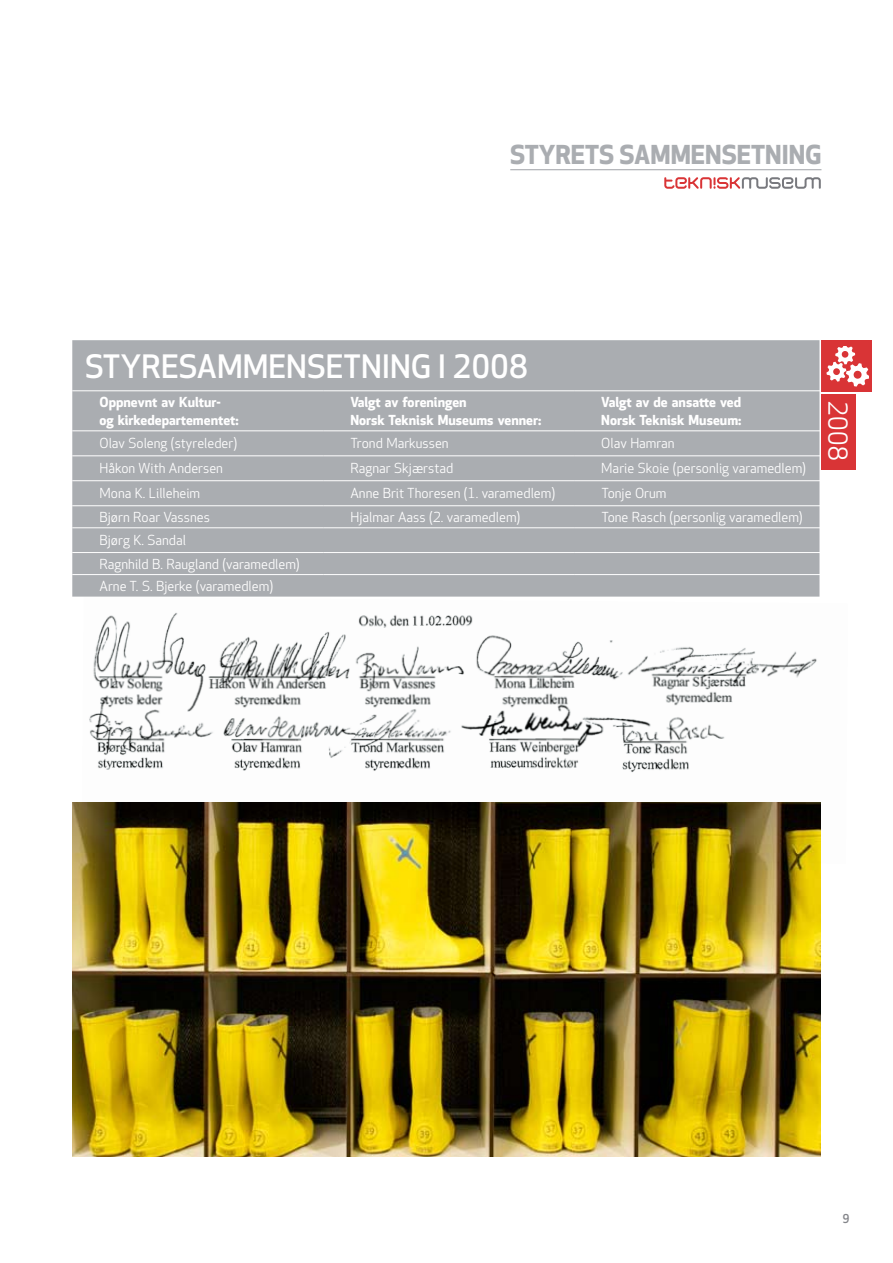
<style>
.page{position:relative;width:893px;height:1263px;background:#fff}
.page>*{position:absolute;margin:0;border:0;box-sizing:border-box;transform-origin:0 0}
.t1{font:500 31.5px "Apex New";color:#fff}
.t2{font:700 25.5px "Apex New";color:#aaadb1}
.t3{font:25.5px "Apex New";color:#fff}
.t4{font:13.5px/23.4px "Apex New";color:#fff}
.t5{font:700 13.5px/18px "Apex New";color:#fff}
.t6{font:500 12px "Apex New";color:#84858a}
</style>
<div class="page">
<svg style="left:664px;top:177px;width:157px;height:12px"></svg>
<hr style="left:510px;top:169px;width:311px;height:1px;background:#aaadb1">
<div style="left:72px;top:340px;width:747px;height:257px;background:#aaadb1"></div>
<hr style="left:72px;top:390px;width:251px;height:1px;background:#fff">
<hr style="left:323px;top:390px;width:251px;height:1px;background:#fff">
<hr style="left:574px;top:390px;width:247px;height:1px;background:#fff">
<hr style="left:72px;top:430px;width:251px;height:1px;background:#fff">
<hr style="left:323px;top:430px;width:251px;height:1px;background:#fff">
<hr style="left:574px;top:430px;width:247px;height:1px;background:#fff">
<hr style="left:72px;top:455px;width:251px;height:1px;background:#fff">
<hr style="left:323px;top:455px;width:251px;height:1px;background:#fff">
<hr style="left:574px;top:455px;width:247px;height:1px;background:#fff">
<hr style="left:72px;top:480px;width:251px;height:1px;background:#fff">
<hr style="left:323px;top:480px;width:251px;height:1px;background:#fff">
<hr style="left:574px;top:480px;width:247px;height:1px;background:#fff">
<hr style="left:72px;top:505px;width:251px;height:1px;background:#fff">
<hr style="left:323px;top:505px;width:251px;height:1px;background:#fff">
<hr style="left:574px;top:505px;width:247px;height:1px;background:#fff">
<hr style="left:72px;top:527px;width:251px;height:1px;background:#fff">
<hr style="left:323px;top:527px;width:251px;height:1px;background:#fff">
<hr style="left:574px;top:527px;width:247px;height:1px;background:#fff">
<hr style="left:72px;top:552px;width:251px;height:1px;background:#fff">
<hr style="left:323px;top:552px;width:251px;height:1px;background:#fff">
<hr style="left:574px;top:552px;width:247px;height:1px;background:#fff">
<hr style="left:72px;top:574px;width:251px;height:1px;background:#fff">
<hr style="left:323px;top:574px;width:251px;height:1px;background:#fff">
<hr style="left:574px;top:574px;width:247px;height:1px;background:#fff">
<div style="left:821px;top:340px;width:51px;height:51px;background:#d93436"></div>
<svg style="left:826px;top:346px;width:42px;height:41px"></svg>
<div style="left:821px;top:394px;width:34px;height:76px;background:#d93436"></div>
<img style="left:72px;top:803px;width:749px;height:354px">
<img style="left:82px;top:613px;width:739px;height:251px">
<h2 class="t2" style="left:510px;top:136px;width:313px">STYRETS SAMMENSETNING</h2>
<h1 class="t1" style="left:85px;top:345px;width:444px">STYRESAMMENSETNING I 2008</h1>
<p class="t5" style="left:99px;top:392px;width:141px">Oppnevnt av Kultur-<br>og kirkedepartementet:</p>
<p class="t5" style="left:350px;top:392px;width:192px">Valgt av foreningen<br>Norsk Teknisk Museums venner:</p>
<p class="t5" style="left:601px;top:392px;width:142px">Valgt av de ansatte ved<br>Norsk Teknisk Museum:</p>
<p class="t4" style="left:100px;top:432px;width:139px">Olav Soleng (styreleder)</p>
<p class="t4" style="left:350px;top:432px;width:100px">Trond Markussen</p>
<p class="t4" style="left:601px;top:432px;width:75px">Olav Hamran</p>
<p class="t4" style="left:100px;top:457px;width:125px">Håkon With Andersen</p>
<p class="t4" style="left:350px;top:457px;width:104px">Ragnar Skjærstad</p>
<p class="t4" style="left:601px;top:457px;width:206px">Marie Skoie (personlig varamedlem)</p>
<p class="t4" style="left:100px;top:482px;width:102px">Mona K. Lilleheim</p>
<p class="t4" style="left:350px;top:482px;width:206px">Anne Brit Thoresen (1. varamedlem)</p>
<p class="t4" style="left:601px;top:482px;width:67px">Tonje Orum</p>
<p class="t4" style="left:100px;top:505px;width:112px">Bjørn Roar Vassnes</p>
<p class="t4" style="left:350px;top:505px;width:171px">Hjalmar Aass (2. varamedlem)</p>
<p class="t4" style="left:601px;top:505px;width:203px">Tone Rasch (personlig varamedlem)</p>
<p class="t4" style="left:100px;top:529px;width:202px">Bjørg K. Sandal<br>Ragnhild B. Raugland (varamedlem)</p>
<p class="t4" style="left:100px;top:574px;width:175px">Arne T. S. Bjerke (varamedlem)</p>
<h2 class="t3" style="left:854px;top:401px;width:61px;rotate:90deg">2008</h2>
<p class="t6" style="left:843px;top:1210px;width:9px">9</p>
</div>
